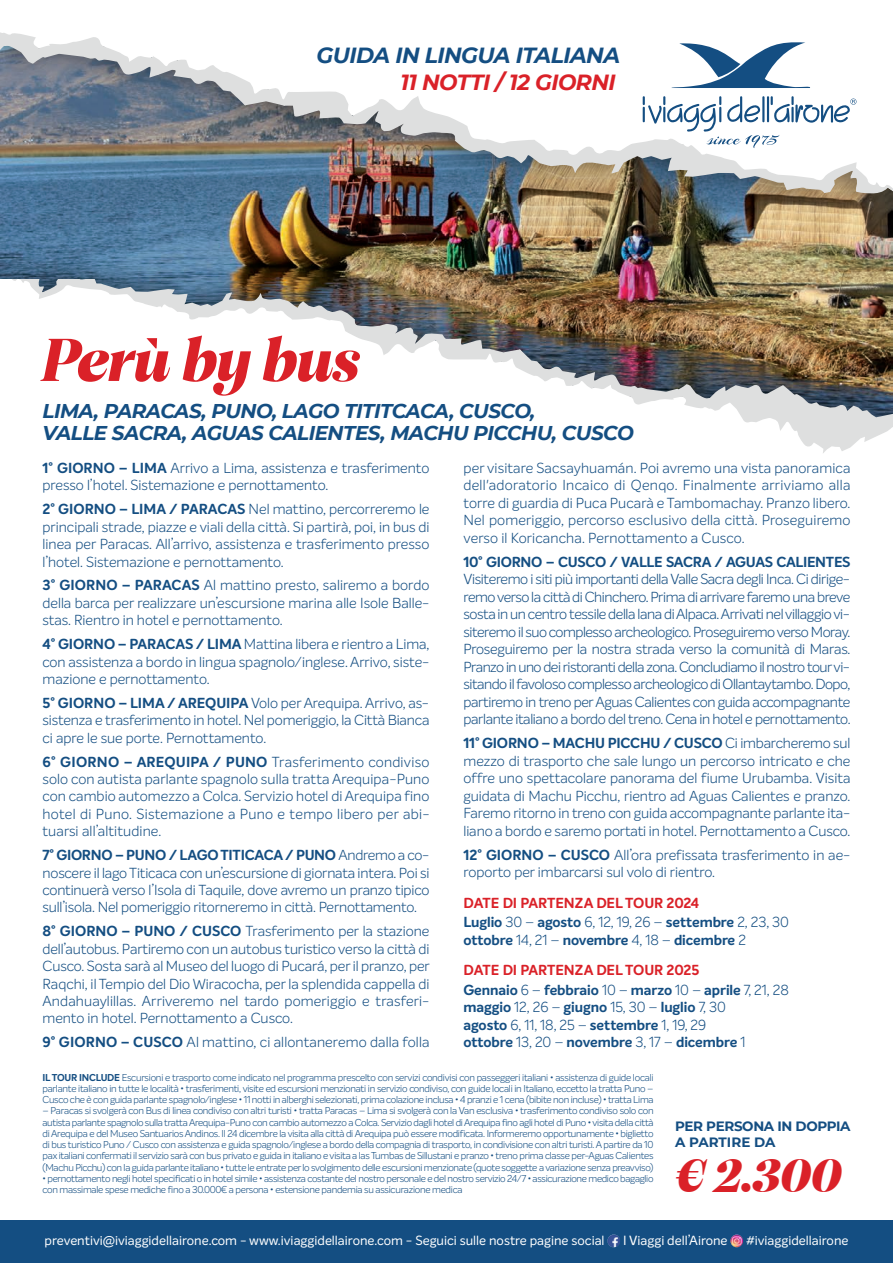
<style>
.page{position:relative;width:893px;height:1263px;background:#fff}
.page>*{position:absolute;margin:0;border:0;box-sizing:border-box;transform-origin:0 0}
.t1{font:61.95px "Cotford Display Bold Italic";letter-spacing:-.005em;color:#da2128}
.t2{font:48px "Cotford Display Bold Italic";color:#da2128}
.t3{font:italic 700 21.9px "Montserrat";letter-spacing:-.025em;color:#144e82}
.t4{font:italic 700 21.9px "Montserrat";letter-spacing:-.025em;color:#da2128}
.t5{font:italic 700 19.95px/21.3px "Montserrat";letter-spacing:-.025em;color:#144e82}
.t6{font:300 14.25px/17.4px "Intelo";color:#144e82;text-align:justify}
.t7{font:700 14.25px/17.5px "Intelo";letter-spacing:-.005em;color:#144e82}
.t8{font:700 14.25px/19.6px "Intelo";letter-spacing:-.005em;color:#da2128}
.t9{font:700 13.5px/16.2px "Montserrat";letter-spacing:-.025em;color:#144e82}
.t10{font:13.05px "Intelo";color:#fff}
.t11{font:300 9.75px/11.2px "Intelo";letter-spacing:-.03em;color:#144e82;text-align:justify}
.s1{font-weight:700}
.s2{color:#144e82}
.s3{font-weight:300;color:#144e82}
.s4{font-weight:300}
</style>
<div class="page">
<img style="left:0;top:201px;width:893px;height:49px">
<img style="left:0;top:32px;width:893px;height:169px">
<svg style="left:670px;top:42px;width:142px;height:46px"></svg>
<svg style="left:643px;top:96px;width:213px;height:52px"></svg>
<img style="left:0;top:250px;width:893px;height:30px">
<img style="left:13px;top:280px;width:880px;height:173px">
<div style="left:0;top:1220px;width:893px;height:43px;background:#144e82"></div>
<svg style="left:607px;top:1234px;width:13px;height:13px"></svg>
<svg style="left:730px;top:1234px;width:13px;height:13px"></svg>
<h3 class="t3" style="left:317px;top:42px;width:305px">GUIDA IN LINGUA ITALIANA</h3>
<h3 class="t4" style="left:400px;top:69px;width:217px">11 NOTTI / 12 GIORNI</h3>
<h1 class="t1" style="left:42px;top:334px;width:318px">Perù by bus</h1>
<h3 class="t5" style="left:42px;top:401px;width:593px">LIMA, PARACAS, PUNO, LAGO TITITCACA, CUSCO,<br>VALLE SACRA, AGUAS CALIENTES, MACHU PICCHU, CUSCO</h3>
<p class="t6" style="left:43px;top:460px;width:388px"><span class="s1">1° GIORNO – LIMA</span> Arrivo a Lima, assistenza e trasferimento presso l’hotel. Sistemazione e pernottamento.</p>
<p class="t6" style="left:43px;top:501px;width:388px"><span class="s1">2° GIORNO – LIMA / PARACAS</span> Nel mattino, percorreremo le principali strade, piazze e viali della città. Si partirà, poi, in bus di linea per Paracas. All’arrivo, assistenza e trasferimento presso l’hotel. Sistemazione e pernottamento.</p>
<p class="t6" style="left:43px;top:578px;width:388px"><span class="s1">3° GIORNO – PARACAS</span> Al mattino presto, saliremo a bordo della barca per realizzare un’escursione marina alle Isole Balle&shy;stas. Rientro in hotel e pernottamento.</p>
<p class="t6" style="left:43px;top:636px;width:388px"><span class="s1">4° GIORNO – PARACAS / LIMA</span> Mattina libera e rientro a Lima, con assistenza a bordo in lingua spagnolo/inglese. Arrivo, siste&shy;mazione e pernottamento.</p>
<p class="t6" style="left:43px;top:695px;width:388px"><span class="s1">5° GIORNO – LIMA / AREQUIPA</span> Volo per Arequipa. Arrivo, as&shy;sistenza e trasferimento in hotel. Nel pomeriggio, la Città Bianca ci apre le sue porte. Pernottamento.</p>
<p class="t6" style="left:43px;top:754px;width:389px"><span class="s1">6° GIORNO – AREQUIPA / PUNO</span> Trasferimento condiviso solo con autista parlante spagnolo sulla tratta Arequipa-Puno con cambio automezzo a Colca. Servizio hotel di Arequipa fino hotel di Puno. Sistemazione a Puno e tempo libero per abi&shy;tuarsi all’altitudine.</p>
<p class="t6" style="left:43px;top:847px;width:388px"><span class="s1">7° GIORNO – PUNO / LAGO TITICACA / PUNO</span> Andremo a co&shy;noscere il lago Titicaca con un’escursione di giornata intera. Poi si continuerà verso l’Isola di Taquile, dove avremo un pranzo tipico sull’isola. Nel pomeriggio ritorneremo in città. Pernottamento.</p>
<p class="t6" style="left:43px;top:923px;width:389px"><span class="s1">8° GIORNO – PUNO / CUSCO</span> Trasferimento per la stazione dell’autobus. Partiremo con un autobus turistico verso la città di Cusco. Sosta sarà al Museo del luogo di Pucará, per il pranzo, per Raqchi, il Tempio del Dio Wiracocha, per la splendida cappella di Andahuaylillas. Arriveremo nel tardo pomeriggio e trasferi&shy;mento in hotel. Pernottamento a Cusco.</p>
<p class="t6" style="left:43px;top:1034px;width:388px"><span class="s1">9° GIORNO – CUSCO</span> Al mattino, ci allontaneremo dalla folla</p>
<p class="t6" style="left:463px;top:460px;width:389px">per visitare Sacsayhuamán. Poi avremo una vista panoramica dell'adoratorio Incaico di Qenqo. Finalmente arriviamo alla torre di guardia di Puca Pucarà e Tambomachay. Pranzo libero.<br>Nel pomeriggio, percorso esclusivo della città. Proseguiremo verso il Koricancha. Pernottamento a Cusco.</p>
<p class="t7" style="left:463px;top:554px;width:388px">10° GIORNO – CUSCO / VALLE SACRA / AGUAS CALIENTES</p>
<p class="t6" style="left:463px;top:571px;width:389px">Visiteremo i siti più importanti della Valle Sacra degli Inca. Ci dirige&shy;remo verso la città di Chinchero. Prima di arrivare faremo una breve sosta in un centro tessile della lana di Alpaca. Arrivati nel villaggio vi&shy;siteremo il suo complesso archeologico. Proseguiremo verso Moray.<br>Proseguiremo per la nostra strada verso la comunità di Maras.<br>Pranzo in uno dei ristoranti della zona. Concludiamo il nostro tour vi&shy;sitando il favoloso complesso archeologico di Ollantaytambo. Dopo, partiremo in treno per Aguas Calientes con guida accompagnante parlante italiano a bordo del treno. Cena in hotel e pernottamento.</p>
<p class="t6" style="left:463px;top:735px;width:388px"><span class="s1">11° GIORNO – MACHU PICCHU / CUSCO</span> Ci imbarcheremo sul mezzo di trasporto che sale lungo un percorso intricato e che offre uno spettacolare panorama del fiume Urubamba. Visita guidata di Machu Picchu, rientro ad Aguas Calientes e pranzo.<br>Faremo ritorno in treno con guida accompagnante parlante ita&shy;liano a bordo e saremo portati in hotel. Pernottamento a Cusco.</p>
<p class="t6" style="left:463px;top:847px;width:388px"><span class="s1">12° GIORNO – CUSCO</span> All’ora prefissata trasferimento in ae&shy;roporto per imbarcarsi sul volo di rientro.</p>
<p class="t8" style="left:463px;top:894px;width:327px">DATE DI PARTENZA DEL TOUR 2024<br><span class="s2">Luglio</span> <span class="s3">30 –</span> <span class="s2">agosto</span> <span class="s3">6, 12, 19, 26 –</span> <span class="s2">settembre</span> <span class="s3">2, 23, 30</span></p>
<p class="t8" style="left:463px;top:926px;width:284px;line-height:30.3px"><span class="s2">ottobre</span> <span class="s3">14, 21 –</span> <span class="s2">novembre</span> <span class="s3">4, 18 –</span> <span class="s2">dicembre</span> <span class="s3">2<br></span>DATE DI PARTENZA DEL TOUR 2025</p>
<p class="t7" style="left:463px;top:982px;width:327px">Gennaio <span class="s4">6 –</span> febbraio <span class="s4">10 –</span> marzo <span class="s4">10 –</span> aprile <span class="s4">7, 21, 28 </span>maggio <span class="s4">12, 26 –</span> giugno <span class="s4">15, 30 –</span> luglio <span class="s4">7, 30<br></span>agosto <span class="s4">6, 11, 18, 25 –</span> settembre <span class="s4">1, 19, 29<br></span>ottobre <span class="s4">13, 20 –</span> novembre <span class="s4">3, 17 –</span> dicembre <span class="s4">1</span></p>
<p class="t11" style="left:43px;top:1072px;width:613px"><span class="s1">IL TOUR INCLUDE</span> Escursioni e trasporto come indicato nel programma prescelto con servizi condivisi con passeggeri italiani • assistenza di guide locali parlante italiano in tutte le località • trasferimenti, visite ed escursioni menzionati in servizio condiviso, con guide locali in Italiano, eccetto la tratta Puno – Cusco che è con guida parlante spagnolo/inglese • 11 notti in alberghi selezionati, prima colazione inclusa • 4 pranzi e 1 cena (bibite non incluse) • tratta Lima</p>
<p class="t11" style="left:43px;top:1106px;width:613px">– Paracas si svolgerà con Bus di linea condiviso con altri turisti • tratta Paracas – Lima si svolgerà con la Van esclusiva • trasferimento condiviso solo con autista parlante spagnolo sulla tratta Arequipa-Puno con cambio automezzo a Colca. Servizio dagli hotel di Arequipa fino agli hotel di Puno • visita della città di Arequipa e del Museo Santuarios Andinos. Il 24 dicembre la visita alla città di Arequipa può essere modificata. Informeremo opportunamente • biglietto di bus turistico Puno / Cusco con assistenza e guida spagnolo/inglese a bordo della compagnia di trasporto, in condivisione con altri turisti. A partire da 10 pax italiani confermati il servizio sarà con bus privato e guida in italiano e visita a las Tumbas de Sillustani e pranzo • treno prima classe per-Aguas Calientes (Machu Picchu) con la guida parlante italiano • tutte le entrate per lo svolgimento delle escursioni menzionate (quote soggette a variazione senza preavviso)</p>
<p class="t11" style="left:43px;top:1173px;width:612px">• pernottamento negli hotel specificati o in hotel simile • assistenza costante del nostro personale e del nostro servizio 24/7 • assicurazione medico bagaglio con massimale spese mediche fino a 30.000€ a persona • estensione pandemia su assicurazione medica</p>
<p class="t9" style="left:675px;top:1118px;width:177px">PER PERSONA IN DOPPIA<br>A PARTIRE DA</p>
<h2 class="t2" style="left:675px;top:1155px;width:168px">€ 2.300</h2>
<p class="t10" style="left:45px;top:1234px;width:562px">preventivi@iviaggidellairone.com - www.iviaggidellairone.com - Seguici sulle nostre pagine social</p>
<p class="t10" style="left:623px;top:1234px;width:106px">I Viaggi dell’Airone</p>
<p class="t10" style="left:746px;top:1234px;width:104px">#iviaggidellairone</p>
</div>
